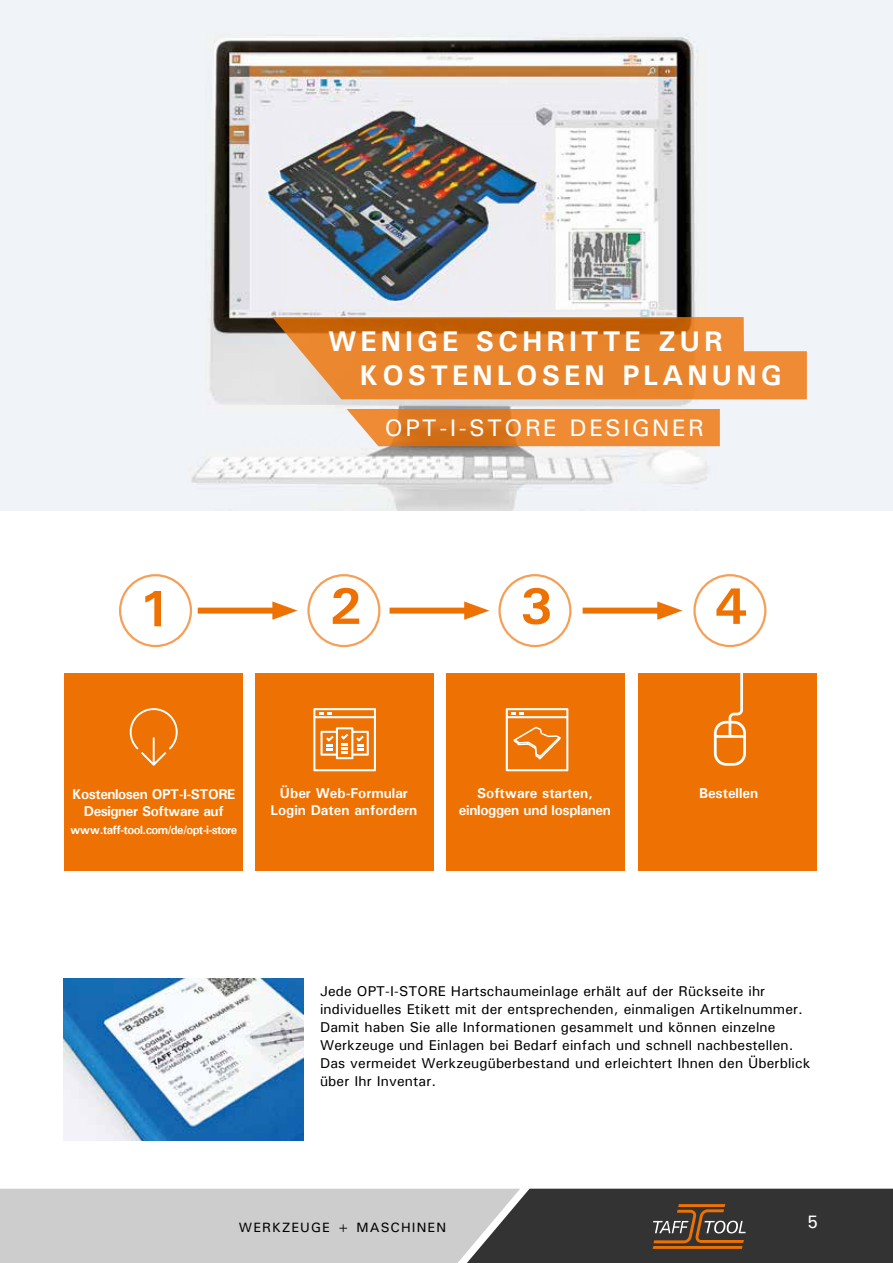
<style>
.page{position:relative;width:893px;height:1263px;background:#fff}
.page>*{position:absolute;margin:0;border:0;box-sizing:border-box;transform-origin:0 0}
.t1{font:700 51.45px "Univers";color:#ee7203}
.t2{font:700 28.5px/34.2px "Univers";letter-spacing:.14em;color:#fff}
.t3{font:500 24px "Univers";letter-spacing:.1em;color:#fff}
.t4{font:500 18px "Univers";color:#fff}
.t5{font:500 14.25px/18px "Univers";letter-spacing:.01em;color:#000}
.t6{font:700 14.25px/17.2px "Univers";letter-spacing:-.02em;color:#fff;text-align:center}
.t7{font:700 14.25px/17.2px "Univers";color:#fff;text-align:center}
.t8{font:500 13.5px "Univers";letter-spacing:.08em;color:#000}
.t9{font:700 12px "Univers";letter-spacing:-.05em;color:#fff}
</style>
<div class="page">
<svg style="left:0;top:1189px;width:893px;height:74px"></svg>
<img style="left:64px;top:979px;width:239px;height:162px">
<img style="left:0;top:0;width:893px;height:510px">
<svg style="left:272px;top:317px;width:535px;height:82px"></svg>
<svg style="left:347px;top:409px;width:373px;height:37px"></svg>
<div style="left:255px;top:673px;width:178px;height:198px;background:#ee7203"></div>
<div style="left:447px;top:673px;width:178px;height:198px;background:#ee7203"></div>
<div style="left:638px;top:673px;width:178px;height:198px;background:#ee7203"></div>
<div style="left:65px;top:673px;width:178px;height:198px;background:#ee7203"></div>
<svg style="left:313px;top:708px;width:63px;height:63px"></svg>
<svg style="left:506px;top:708px;width:62px;height:63px"></svg>
<svg style="left:129px;top:708px;width:49px;height:58px"></svg>
<div style="left:119px;top:574px;width:73px;height:73px;border:2px solid #f59f57;border-radius:50%"></div>
<div style="left:307px;top:574px;width:73px;height:73px;border:2px solid #f59f57;border-radius:50%"></div>
<div style="left:498px;top:574px;width:73px;height:73px;border:2px solid #f59f57;border-radius:50%"></div>
<div style="left:693px;top:574px;width:73px;height:73px;border:2px solid #f59f57;border-radius:50%"></div>
<div style="left:198px;top:608px;width:85px;height:6px;background:#ee7203"></div>
<svg style="left:272px;top:601px;width:26px;height:19px"></svg>
<div style="left:390px;top:608px;width:85px;height:6px;background:#ee7203"></div>
<svg style="left:464px;top:601px;width:25px;height:19px"></svg>
<div style="left:583px;top:608px;width:85px;height:6px;background:#ee7203"></div>
<svg style="left:657px;top:601px;width:25px;height:19px"></svg>
<svg style="left:714px;top:673px;width:32px;height:93px"></svg>
<h2 class="t2" style="left:359px;top:323px;width:424px;text-indent:-31px">WENIGE SCHRITTE ZUR<br>KOSTENLOSEN PLANUNG</h2>
<h3 class="t3" style="left:385px;top:412px;width:320px">OPT-I-STORE DESIGNER</h3>
<h1 class="t1" style="left:138px;top:576px;width:34px">1</h1>
<h1 class="t1" style="left:329px;top:573px;width:34px">2</h1>
<h1 class="t1" style="left:520px;top:573px;width:34px">3</h1>
<h1 class="t1" style="left:715px;top:573px;width:34px">4</h1>
<p class="t6" style="left:72px;top:785px;width:165px">Kostenlosen OPT-I-STORE<br>Designer Software auf</p>
<p class="t9" style="left:70px;top:822px;width:169px">www.taff-tool.com/de/opt-i-store</p>
<p class="t7" style="left:270px;top:784px;width:148px">Über Web-Formular<br>Login Daten anfordern</p>
<p class="t6" style="left:459px;top:784px;width:154px">Software starten, einloggen und losplanen</p>
<p class="t7" style="left:699px;top:784px;width:61px">Bestellen</p>
<p class="t5" style="left:320px;top:981px;width:492px">Jede OPT-I-STORE Hartschaumeinlage erhält auf der Rückseite ihr individuelles Etikett mit der entsprechenden, einmaligen Artikelnummer.<br>Damit haben Sie alle Informationen gesammelt und können einzelne Werkzeuge und Einlagen bei Bedarf einfach und schnell nachbestellen.<br>Das vermeidet Werkzeugüberbestand und erleichtert Ihnen den Überblick über Ihr Inventar.</p>
<p class="t8" style="left:239px;top:1219px;width:209px">WERKZEUGE + MASCHINEN</p>
<p class="t4" style="left:807px;top:1210px;width:13px">5</p>
</div>
